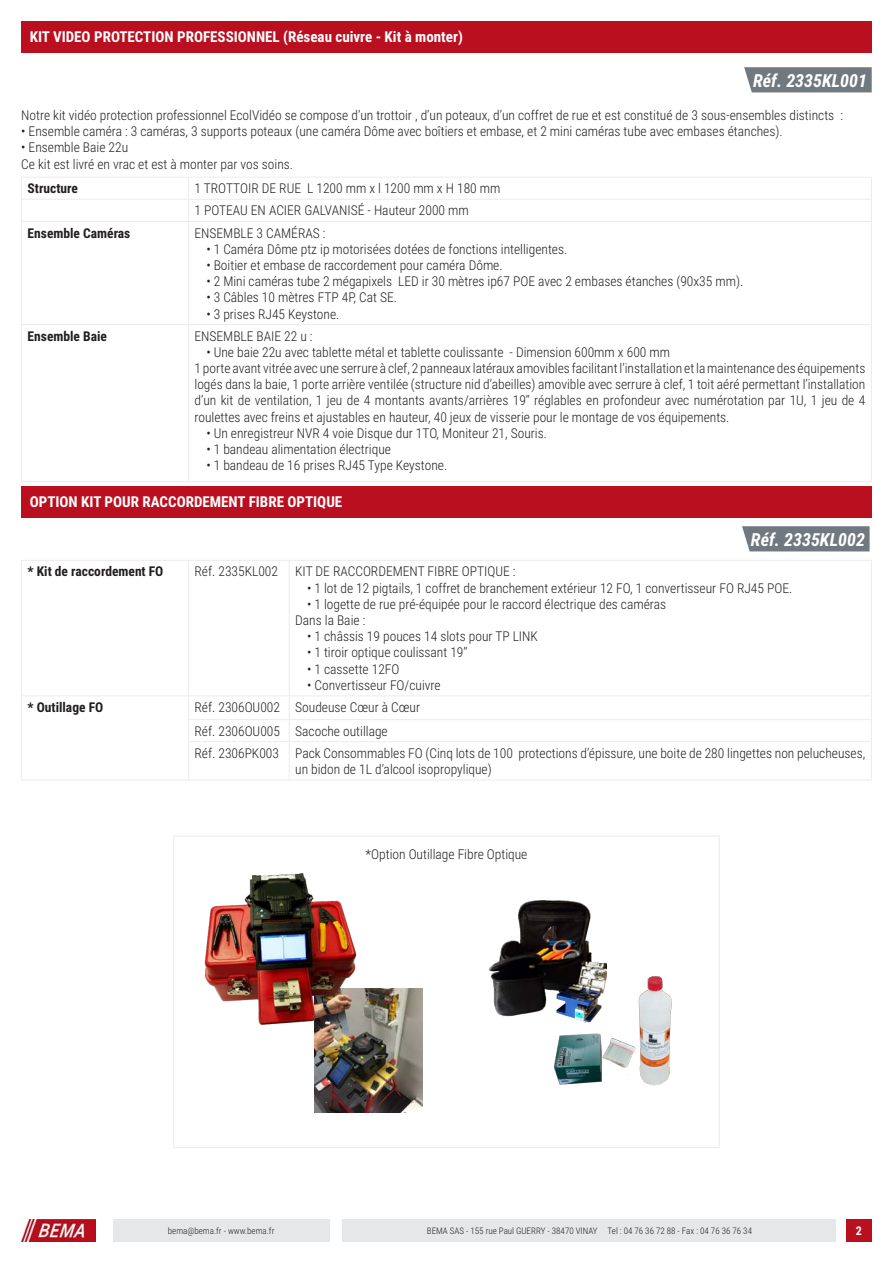
<style>
.page{position:relative;width:893px;height:1263px;background:#fff}
.page>*{position:absolute;margin:0;border:0;box-sizing:border-box;transform-origin:0 0}
.Page_-_Titre_1_-_FC{font:italic 700 18px "Roboto Condensed";color:#fff}
.t1{font:700 15px "Roboto Condensed";color:#fff}
.Page_-_Titre_1_-_FC-2{font:300 13.5px/16.2px "Roboto Condensed";color:#231f20;text-align:justify}
.Page_-_Titre_1_-_FC-3{font:700 13.5px "Roboto Condensed";color:#231f20}
.t2{font:700 12px "Roboto Condensed";color:#fff}
.t3{font:300 9px "Roboto Condensed";color:#231f20}
</style>
<div class="page">
<img style="left:21px;top:1219px;width:75px;height:23px">
<div style="left:343px;top:1219px;width:493px;height:23px;background:#e6e7e9"></div>
<div style="left:113px;top:1219px;width:216px;height:23px;background:#e6e7e9"></div>
<div style="left:846px;top:1219px;width:26px;height:23px;background:#b90f1f"></div>
<div style="left:21px;top:21px;width:851px;height:32px;background:#b90f1f"></div>
<svg style="left:744px;top:67px;width:128px;height:25px;background:#757d85"></svg>
<hr style="left:21px;top:177px;width:168px;height:1px;background:#ececee">
<hr style="left:189px;top:177px;width:683px;height:1px;background:#ececee">
<hr style="left:21px;top:199px;width:168px;height:1px;background:#ececee">
<svg style="left:21px;top:178px;width:1px;height:43px"></svg>
<hr style="left:189px;top:199px;width:683px;height:1px;background:#ececee">
<svg style="left:188px;top:178px;width:1px;height:43px"></svg>
<svg style="left:871px;top:178px;width:1px;height:43px"></svg>
<hr style="left:21px;top:221px;width:168px;height:1px;background:#ececee">
<hr style="left:21px;top:222px;width:1px;height:102px;background:#ececee">
<hr style="left:189px;top:221px;width:683px;height:1px;background:#ececee">
<hr style="left:188px;top:222px;width:1px;height:102px;background:#ececee">
<hr style="left:871px;top:222px;width:1px;height:102px;background:#ececee">
<hr style="left:21px;top:324px;width:168px;height:1px;background:#ececee">
<hr style="left:21px;top:325px;width:1px;height:156px;background:#ececee">
<hr style="left:189px;top:324px;width:683px;height:1px;background:#ececee">
<hr style="left:188px;top:325px;width:1px;height:156px;background:#ececee">
<hr style="left:871px;top:325px;width:1px;height:156px;background:#ececee">
<hr style="left:21px;top:481px;width:168px;height:1px;background:#ececee">
<hr style="left:189px;top:481px;width:683px;height:1px;background:#ececee">
<div style="left:21px;top:486px;width:851px;height:32px;background:#b90f1f"></div>
<hr style="left:21px;top:560px;width:168px;height:1px;background:#ececee">
<hr style="left:21px;top:561px;width:1px;height:134px;background:#ececee">
<hr style="left:189px;top:560px;width:100px;height:1px;background:#ececee">
<hr style="left:188px;top:561px;width:1px;height:134px;background:#ececee">
<hr style="left:289px;top:560px;width:583px;height:1px;background:#ececee">
<hr style="left:289px;top:561px;width:1px;height:134px;background:#ececee">
<hr style="left:871px;top:561px;width:1px;height:134px;background:#ececee">
<hr style="left:21px;top:695px;width:168px;height:1px;background:#ececee">
<hr style="left:189px;top:695px;width:100px;height:1px;background:#ececee">
<hr style="left:289px;top:695px;width:583px;height:1px;background:#ececee">
<svg style="left:21px;top:696px;width:1px;height:46px"></svg>
<hr style="left:188px;top:719px;width:101px;height:1px;background:#ececee">
<svg style="left:188px;top:696px;width:1px;height:45px"></svg>
<hr style="left:289px;top:719px;width:583px;height:1px;background:#ececee">
<svg style="left:289px;top:696px;width:1px;height:45px"></svg>
<svg style="left:871px;top:696px;width:1px;height:45px"></svg>
<hr style="left:21px;top:742px;width:1px;height:38px;background:#ececee">
<hr style="left:188px;top:741px;width:101px;height:1px;background:#ececee">
<hr style="left:188px;top:742px;width:1px;height:38px;background:#ececee">
<hr style="left:289px;top:741px;width:583px;height:1px;background:#ececee">
<hr style="left:289px;top:742px;width:1px;height:38px;background:#ececee">
<hr style="left:871px;top:742px;width:1px;height:38px;background:#ececee">
<hr style="left:21px;top:780px;width:168px;height:1px;background:#ececee">
<hr style="left:189px;top:780px;width:100px;height:1px;background:#ececee">
<hr style="left:289px;top:780px;width:583px;height:1px;background:#ececee">
<div style="left:173px;top:836px;width:547px;height:312px;border:1px solid #ececee"></div>
<img style="left:489px;top:900px;width:117px;height:117px">
<img style="left:315px;top:988px;width:108px;height:124px">
<img style="left:547px;top:973px;width:125px;height:113px">
<img style="left:204px;top:873px;width:159px;height:155px">
<svg style="left:742px;top:526px;width:128px;height:25px;background:#767d85"></svg>
<p class="t1" style="left:30px;top:26px;width:435px">KIT VIDEO PROTECTION PROFESSIONNEL (Réseau cuivre - Kit à monter)</p>
<p class="Page_-_Titre_1_-_FC" style="left:753px;top:68px;width:115px">Réf. 2335KL001</p>
<p class="Page_-_Titre_1_-_FC-2" style="left:21px;top:107px;width:823px">Notre kit vidéo protection professionnel EcolVidéo se compose d’un trottoir , d’un poteaux, d’un coffret de rue et est constitué de 3 sous-ensembles distincts :</p>
<p class="Page_-_Titre_1_-_FC-2" style="left:21px;top:123px;width:763px">• Ensemble caméra : 3 caméras, 3 supports poteaux (une caméra Dôme avec boîtiers et embase, et 2 mini caméras tube avec embases étanches).</p>
<p class="Page_-_Titre_1_-_FC-2" style="left:21px;top:139px;width:108px">• Ensemble Baie 22u</p>
<p class="Page_-_Titre_1_-_FC-2" style="left:21px;top:155px;width:273px">Ce kit est livré en vrac et est à monter par vos soins.</p>
<p class="Page_-_Titre_1_-_FC-3" style="left:28px;top:179px;width:52px">Structure</p>
<p class="Page_-_Titre_1_-_FC-2" style="left:194px;top:180px;width:307px">1 TROTTOIR DE RUE L 1200 mm x l 1200 mm x H 180 mm</p>
<p class="Page_-_Titre_1_-_FC-2" style="left:194px;top:202px;width:276px">1 POTEAU EN ACIER GALVANISÉ - Hauteur 2000 mm</p>
<p class="Page_-_Titre_1_-_FC-3" style="left:28px;top:223px;width:104px">Ensemble Caméras</p>
<p class="Page_-_Titre_1_-_FC-2" style="left:194px;top:224px;width:133px">ENSEMBLE 3 CAMÉRAS :</p>
<p class="Page_-_Titre_1_-_FC-2" style="left:206px;top:240px;width:363px">• 1 Caméra Dôme ptz ip motorisées dotées de fonctions intelligentes.</p>
<p class="Page_-_Titre_1_-_FC-2" style="left:206px;top:257px;width:298px">• Boitier et embase de raccordement pour caméra Dôme.</p>
<p class="Page_-_Titre_1_-_FC-2" style="left:206px;top:273px;width:538px">• 2 Mini caméras tube 2 mégapixels LED ir 30 mètres ip67 POE avec 2 embases étanches (90x35 mm).</p>
<p class="Page_-_Titre_1_-_FC-2" style="left:206px;top:289px;width:192px">• 3 Câbles 10 mètres FTP 4P, Cat SE.</p>
<p class="Page_-_Titre_1_-_FC-2" style="left:206px;top:305px;width:135px">• 3 prises RJ45 Keystone.</p>
<p class="Page_-_Titre_1_-_FC-3" style="left:28px;top:326px;width:81px">Ensemble Baie</p>
<p class="Page_-_Titre_1_-_FC-2" style="left:194px;top:327px;width:120px">ENSEMBLE BAIE 22 u :</p>
<p class="Page_-_Titre_1_-_FC-2" style="left:206px;top:343px;width:465px">• Une baie 22u avec tablette métal et tablette coulissante - Dimension 600mm x 600 mm</p>
<p class="Page_-_Titre_1_-_FC-2" style="left:194px;top:360px;width:672px">1 porte avant vitrée avec une serrure à clef, 2 panneaux latéraux amovibles facilitant l’installation et la maintenance des équipements logés dans la baie, 1 porte arrière ventilée (structure nid d’abeilles) amovible avec serrure à clef, 1 toit aéré permettant l’installation d’un kit de ventilation, 1 jeu de 4 montants avants/arrières 19’’ réglables en profondeur avec numérotation par 1U, 1 jeu de 4 roulettes avec freins et ajustables en hauteur, 40 jeux de visserie pour le montage de vos équipements.</p>
<p class="Page_-_Titre_1_-_FC-2" style="left:206px;top:424px;width:342px">• Un enregistreur NVR 4 voie Disque dur 1TO, Moniteur 21, Souris.</p>
<p class="Page_-_Titre_1_-_FC-2" style="left:206px;top:441px;width:186px">• 1 bandeau alimentation électrique</p>
<p class="Page_-_Titre_1_-_FC-2" style="left:206px;top:457px;width:242px">• 1 bandeau de 16 prises RJ45 Type Keystone.</p>
<p class="t1" style="left:30px;top:492px;width:314px">OPTION KIT POUR RACCORDEMENT FIBRE OPTIQUE</p>
<p class="Page_-_Titre_1_-_FC" style="left:751px;top:527px;width:115px">Réf. 2335KL002</p>
<p class="Page_-_Titre_1_-_FC-3" style="left:28px;top:562px;width:137px">* Kit de raccordement FO</p>
<p class="Page_-_Titre_1_-_FC-2" style="left:194px;top:563px;width:85px">Réf. 2335KL002</p>
<p class="Page_-_Titre_1_-_FC-2" style="left:295px;top:563px;width:222px">KIT DE RACCORDEMENT FIBRE OPTIQUE :</p>
<p class="Page_-_Titre_1_-_FC-2" style="left:307px;top:579px;width:487px">• 1 lot de 12 pigtails, 1 coffret de branchement extérieur 12 FO, 1 convertisseur FO RJ45 POE.</p>
<p class="Page_-_Titre_1_-_FC-2" style="left:307px;top:595px;width:360px">• 1 logette de rue pré-équipée pour le raccord électrique des caméras</p>
<p class="Page_-_Titre_1_-_FC-2" style="left:295px;top:612px;width:72px">Dans la Baie :</p>
<p class="Page_-_Titre_1_-_FC-2" style="left:307px;top:628px;width:232px">• 1 châssis 19 pouces 14 slots pour TP LINK</p>
<p class="Page_-_Titre_1_-_FC-2" style="left:307px;top:644px;width:162px">• 1 tiroir optique coulissant 19’’</p>
<p class="Page_-_Titre_1_-_FC-2" style="left:307px;top:660px;width:94px">• 1 cassette 12FO</p>
<p class="Page_-_Titre_1_-_FC-2" style="left:307px;top:676px;width:135px">• Convertisseur FO/cuivre</p>
<p class="Page_-_Titre_1_-_FC-3" style="left:28px;top:698px;width:77px">* Outillage FO</p>
<p class="Page_-_Titre_1_-_FC-2" style="left:194px;top:699px;width:87px">Réf. 2306OU002</p>
<p class="Page_-_Titre_1_-_FC-2" style="left:295px;top:699px;width:126px">Soudeuse Cœur à Cœur</p>
<p class="Page_-_Titre_1_-_FC-2" style="left:194px;top:722px;width:87px">Réf. 2306OU005</p>
<p class="Page_-_Titre_1_-_FC-2" style="left:295px;top:722px;width:94px">Sacoche outillage</p>
<p class="Page_-_Titre_1_-_FC-2" style="left:194px;top:744px;width:86px">Réf. 2306PK003</p>
<p class="Page_-_Titre_1_-_FC-2" style="left:295px;top:744px;width:572px">Pack Consommables FO (Cinq lots de 100 protections d’épissure, une boite de 280 lingettes non pelucheuses, un bidon de 1L d’alcool isopropylique)</p>
<p class="Page_-_Titre_1_-_FC-2" style="left:365px;top:846px;width:163px">*Option Outillage Fibre Optique</p>
<p class="t3" style="left:168px;top:1224px;width:108px">bema@bema.fr - www.bema.fr</p>
<p class="t3" style="left:427px;top:1224px;width:327px">BEMA SAS - 155 rue Paul GUERRY - 38470 VINAY Tel : 04 76 36 72 88 - Fax : 04 76 36 76 34</p>
<p class="t2" style="left:856px;top:1222px;width:8px">2</p>
</div>
